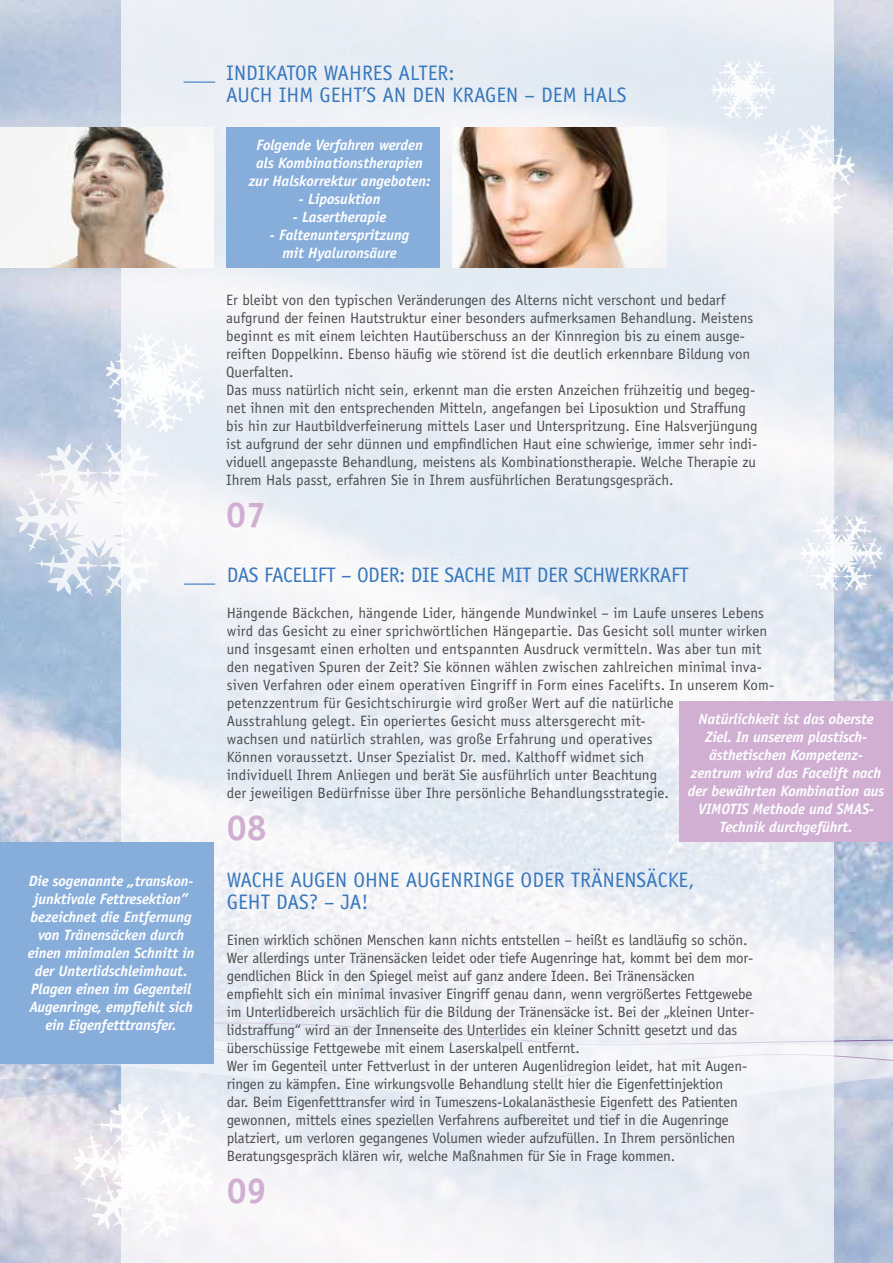
<style>
.page{position:relative;width:893px;height:1263px;background:#fff}
.page>*{position:absolute;margin:0;border:0;box-sizing:border-box;transform-origin:0 0}
.t1{font:700 36px "Officina Sans";color:#d0afd3}
.t2{font:21px/22.5px "Officina Sans";color:#3777bc}
.t3{font:21px "Officina Sans";letter-spacing:-.02em;color:#3777bc}
.t4{font:15px/18px "Officina Sans";color:#4d4d4f}
.t5{font:italic 700 15px/18px "Officina Sans";letter-spacing:-.01em;color:#fff;text-align:center}
</style>
<div class="page">
<img style="left:0;top:0;width:893px;height:1263px">
<svg style="left:0;top:1105px;width:893px;height:17px;background:#d9dae5"></svg>
<svg style="left:0;top:991px;width:893px;height:114px;background:#cfd4e3"></svg>
<div style="left:121px;top:0;width:712px;height:1263px;background:linear-gradient(to right,#edf0f5,#eceff5)"></div>
<div style="left:226px;top:128px;width:214px;height:140px;background:#87addb"></div>
<img style="left:453px;top:128px;width:213px;height:140px">
<img style="left:0;top:128px;width:214px;height:140px">
<svg style="left:800px;top:514px;width:83px;height:78px"></svg>
<svg style="left:711px;top:60px;width:144px;height:166px"></svg>
<svg style="left:106px;top:333px;width:99px;height:100px"></svg>
<svg style="left:15px;top:441px;width:167px;height:156px"></svg>
<svg style="left:73px;top:1102px;width:141px;height:136px"></svg>
<div style="left:0;top:842px;width:214px;height:221px;background:#87addb"></div>
<div style="left:679px;top:702px;width:214px;height:140px;background:#d0afd3"></div>
<h2 class="t2" style="left:226px;top:61px;width:402px;text-indent:-43px">___ Indikator wahres Alter:<br>Auch ihm geht’s an den Kragen – dem Hals</h2>
<p class="t5" style="left:249px;top:135px;width:183px">Folgende Verfahren werden als Kombinationstherapien zur Halskorrektur angeboten:</p>
<p class="t5" style="left:299px;top:189px;width:83px">- Liposuktion</p>
<p class="t5" style="left:293px;top:207px;width:95px">- Lasertherapie</p>
<p class="t5" style="left:270px;top:225px;width:141px">- Faltenunterspritzung mit Hyaluronsäure</p>
<p class="t4" style="left:226px;top:290px;width:533px">Er bleibt von den typischen Veränderungen des Alterns nicht verschont und bedarf aufgrund der feinen Hautstruktur einer besonders aufmerksamen Behandlung. Meistens beginnt es mit einem leichten H autüberschuss an der Kinnregion bis zu einem ausge&shy;reiften Doppelkinn. Ebenso häufig wie störend ist die deutlich erkennbare Bildung von Querfalten.<br>Das muss natürlich nicht sein, erkennt man die ersten Anzeichen frühzeitig und begeg&shy;net ihnen mit den entsprechenden Mitteln, angefangen bei Liposuktion und Straffung bis hin zur Hautbildverfeinerung mittels Laser und Unterspritzung. Eine Halsverjüngung ist aufgrund der sehr dünnen und empfindlichen Haut eine schwierige, immer sehr indi&shy;viduell angepasste Behandlung, meistens als Kombinationstherapie. Welche Therapie zu Ihrem Hals passt, erfahren Sie in Ihrem ausführlichen Beratungsgespräch.</p>
<h1 class="t1" style="left:226px;top:492px;width:42px">07</h1>
<h2 class="t3" style="left:184px;top:563px;width:506px">___ Das Facelift – oder: die Sache mit der Schwerkraft</h2>
<p class="t4" style="left:227px;top:604px;width:549px">Hängende Bäckchen, hängende Lider, hängende Mundwinkel – im Laufe unseres Lebens wird das Gesicht zu einer sprichwörtlichen H ängepartie. Das Gesicht soll munter wirken und insgesamt einen erholten und entspannten Ausdruck vermitteln. Was aber tun mit den negativen Spuren der Zeit? Sie können wählen zwischen zahlreichen minimal inva&shy;siven Verfahren oder einem operativen Eingriff in Form eines Facelifts. In unserem Kom&shy;petenzzentrum für Gesichtschirurgie wird großer Wert auf die natürliche<br>Ausstrahlung gelegt. Ein operiertes Gesicht muss altersgerecht mit-<br>wachsen und natürlich strahlen, was große Erfahrung und operatives<br>Können voraussetzt. U nser Spezialist Dr. med. Kalthoff widmet sich<br>individuell Ihrem Anliegen und berät Sie ausführlich unter Beachtung<br>der jeweiligen Bedürfnisse über Ihre persönliche Behandlungsstrategie.</p>
<h1 class="t1" style="left:227px;top:806px;width:42px">08</h1>
<p class="t5" style="left:688px;top:709px;width:198px">Natürlichkeit ist das oberste<br>Ziel. In unserem plastisch&shy;ästhetischen Kompetenz&shy;zentrum wird das Facelift nach der bewährten Kombination aus<br>VIMOTIS Methode und SMAS-<br>Technik durchgeführt.</p>
<p class="t5" style="left:28px;top:872px;width:168px">Die sogenannte „transkon&shy;junktivale Fettresektion” bezeichnet die Entfernung von Tränensäcken durch einen minimalen Schnitt in der Unterlidschleimhaut.<br>Plagen einen im Gegenteil<br>Augenringe, empfiehlt sich ein Eigenfetttransfer.</p>
<h2 class="t2" style="left:227px;top:868px;width:469px">Wache Augen ohne Augenringe oder Tränensäcke, geht das? – Ja!</h2>
<p class="t4" style="left:184px;top:931px;width:26px">E</p>
<p class="t4" style="left:227px;top:931px;width:529px;text-indent:7px">inen wirklich schönen Menschen kann nichts entstellen – heißt es landläufig so schön.<br>Wer allerdings unter Tränensäcken leidet oder tiefe Augenringe hat, kommt bei dem mor&shy;gendlichen B lick in den Spiegel meist auf ganz andere Ideen. Bei Tränensäcken empfiehlt sich ein minimal invasiver Eingriff genau dann, wenn vergrößertes Fettgewebe im Unterlidbereich ursächlich für die Bildung der Tränensäcke ist. Bei der „kleinen Unter&shy;lidstraffung“ wird an der Innenseite des Unterlides ein kleiner Schnitt gesetzt und das überschüssige Fettgewebe mit einem Laserskalpell entfernt.<br>Wer im Gegenteil unter Fettverlust in der unteren Augenlidregion leidet, hat mit Augen&shy;ringen zu kämpfen. Eine wirkungsvolle Behandlung stellt hier die Eigenfettinjektion<br>dar. Beim Eigenfetttransfer wird in Tumeszens-Lokalanästhesie Eigenfett des Patienten gewonnen, mittels eines speziellen Verfahrens aufbereitet und tief in die Augenringe platziert, um verloren gegangenes Volumen wieder aufzufüllen. In Ihrem persönlichen Beratungsgespräch klären wir, welche Maßnahmen für Sie in Frage kommen.</p>
<h1 class="t1" style="left:227px;top:1168px;width:42px">09</h1>
</div>
